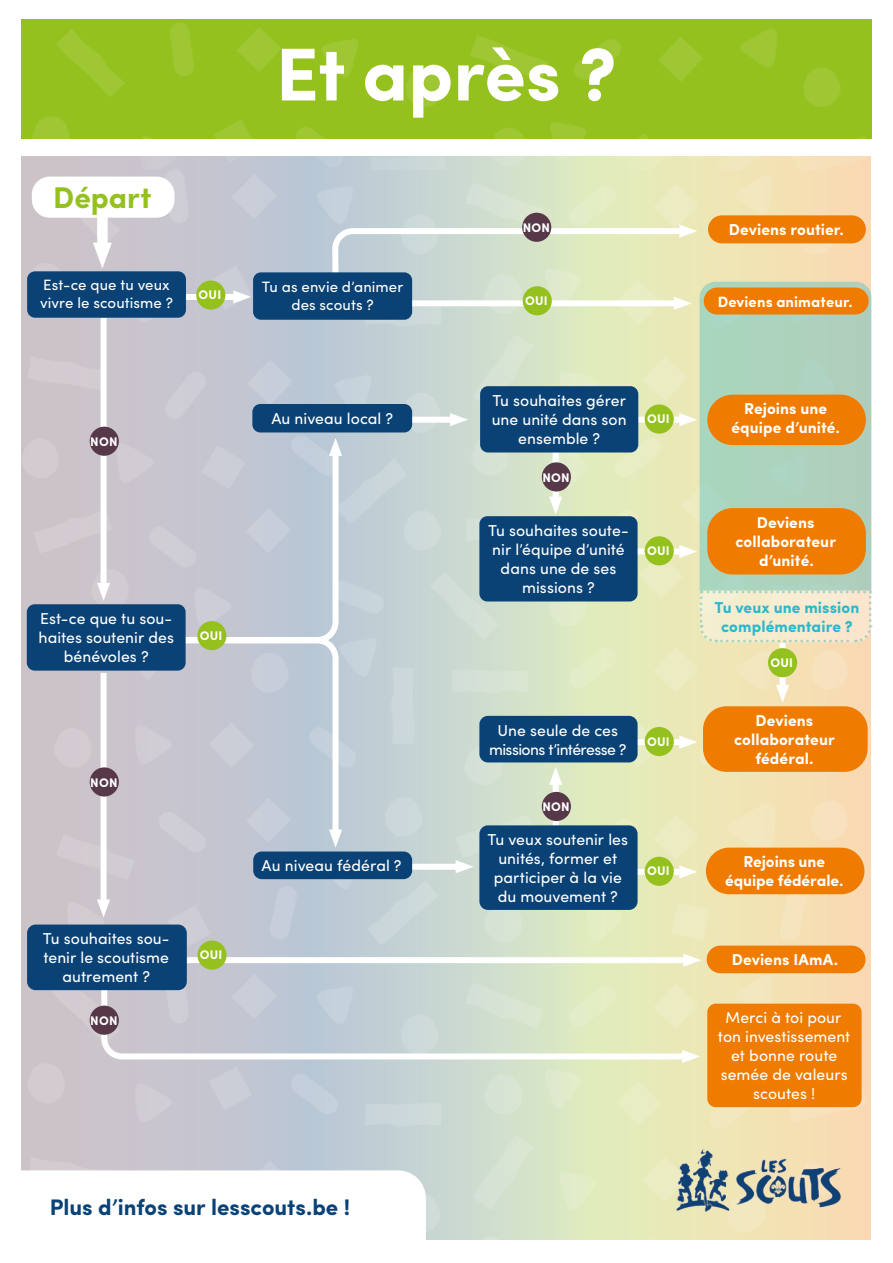
<style>
.page{position:relative;width:893px;height:1263px;background:#fff}
.page>*{position:absolute;margin:0;border:0;box-sizing:border-box;transform-origin:0 0}
.t1{font:700 75px "Sofia Pro";color:#fff}
.t2{font:700 30px "Sofia Pro";color:#95c11f}
.t3{font:700 22.5px "Sofia Pro";color:#0a4275}
.t4{font:15.75px/18.9px "Sofia Pro";letter-spacing:.005em;color:#fff;text-align:center}
.t5{font:700 15.75px/18.9px "Sofia Pro";letter-spacing:.005em;color:#fff;text-align:center}
.t6{font:15.75px/18.9px "Sofia Pro";letter-spacing:-.035em;color:#fff;text-align:center}
.t7{font:700 15.75px/18.9px "Sofia Pro";letter-spacing:.005em;color:#29b8ce;text-align:center}
.t8{font:15px/18px "Sofia Pro";letter-spacing:.005em;color:#fff}
.t9{font:700 15px "Sofia Pro";letter-spacing:.005em;color:#fff}
.t10{font:700 12.6px "Sofia Pro";letter-spacing:.015em;color:#fff}
</style>
<div class="page">
<img style="left:21px;top:169px;width:845px;height:779px">
<img style="left:21px;top:970px;width:845px;height:270px">
<div style="left:384px;top:417px;width:73px;height:6px;background:#fff"></div>
<svg style="left:450px;top:413px;width:18px;height:13px"></svg>
<div style="left:409px;top:864px;width:53px;height:6px;background:#fff"></div>
<svg style="left:456px;top:860px;width:18px;height:13px"></svg>
<svg style="left:638px;top:417px;width:41px;height:6px"></svg>
<svg style="left:679px;top:413px;width:18px;height:13px"></svg>
<div style="left:635px;top:869px;width:51px;height:6px;background:#fff"></div>
<svg style="left:679px;top:865px;width:18px;height:13px"></svg>
<div style="left:780px;top:643px;width:6px;height:48px;background:#fff"></div>
<svg style="left:776px;top:685px;width:13px;height:18px"></svg>
<div style="left:625px;top:548px;width:61px;height:6px;background:#fff"></div>
<svg style="left:679px;top:545px;width:18px;height:13px"></svg>
<div style="left:618px;top:739px;width:68px;height:6px;background:#fff"></div>
<svg style="left:679px;top:735px;width:18px;height:14px"></svg>
<svg style="left:98px;top:924px;width:597px;height:138px;background:#d0d8ce"></svg>
<svg style="left:682px;top:1050px;width:18px;height:13px"></svg>
<svg style="left:178px;top:438px;width:164px;height:410px;background:#c3c9d5"></svg>
<div style="left:401px;top:300px;width:280px;height:6px;background:#fff"></div>
<svg style="left:674px;top:297px;width:18px;height:13px"></svg>
<div style="left:170px;top:957px;width:520px;height:6px;background:#fff"></div>
<svg style="left:683px;top:953px;width:18px;height:14px"></svg>
<div style="left:101px;top:318px;width:6px;height:272px;background:#fff"></div>
<svg style="left:97px;top:583px;width:13px;height:18px"></svg>
<div style="left:553px;top:451px;width:6px;height:52px;background:#fff"></div>
<svg style="left:549px;top:497px;width:13px;height:18px"></svg>
<div style="left:553px;top:778px;width:6px;height:57px;background:#fff"></div>
<svg style="left:549px;top:767px;width:13px;height:18px"></svg>
<div style="left:101px;top:673px;width:6px;height:233px;background:#fff"></div>
<svg style="left:97px;top:899px;width:13px;height:18px"></svg>
<svg style="left:329px;top:225px;width:368px;height:61px;background:#d9e3cd"></svg>
<div style="left:178px;top:294px;width:62px;height:6px;background:#fff"></div>
<svg style="left:233px;top:290px;width:18px;height:13px"></svg>
<div style="left:97px;top:201px;width:11px;height:52px;background:#fff"></div>
<svg style="left:93px;top:243px;width:19px;height:26px"></svg>
<div style="left:708px;top:215px;width:158px;height:28px;background:#ef7b00;border-radius:14px"></div>
<div style="left:252px;top:404px;width:160px;height:28px;background:#0a4275;border-radius:8px"></div>
<div style="left:707px;top:945px;width:158px;height:28px;background:#ef7b00;border-radius:14px"></div>
<div style="left:703px;top:706px;width:165px;height:66px;background:#ef7b00;border-radius:23px"></div>
<div style="left:700px;top:282px;width:172px;height:309px;background:#add3bd"></div>
<svg style="left:698px;top:591px;width:175px;height:53px;background:#f3e9cd"></svg>
<div style="left:27px;top:604px;width:159px;height:67px;background:#0a4275;border-radius:8px"></div>
<div style="left:704px;top:287px;width:165px;height:28px;background:#ef7b00;border-radius:14px"></div>
<div style="left:707px;top:395px;width:159px;height:50px;background:#ef7b00;border-radius:25px"></div>
<div style="left:707px;top:508px;width:159px;height:66px;background:#ef7b00;border-radius:25px"></div>
<div style="left:27px;top:924px;width:160px;height:66px;background:#0a4275;border-radius:9px"></div>
<svg style="left:21px;top:1170px;width:405px;height:70px"></svg>
<div style="left:707px;top:1004px;width:155px;height:103px;background:#ef7b00;border-radius:9px"></div>
<div style="left:196px;top:280px;width:29px;height:30px;background:#95c11f;border-radius:50%"></div>
<div style="left:197px;top:621px;width:29px;height:29px;background:#95c11f;border-radius:50%"></div>
<div style="left:523px;top:286px;width:29px;height:29px;background:#95c11f;border-radius:50%"></div>
<div style="left:645px;top:404px;width:29px;height:30px;background:#95c11f;border-radius:50%"></div>
<div style="left:645px;top:857px;width:29px;height:29px;background:#95c11f;border-radius:50%"></div>
<div style="left:645px;top:536px;width:29px;height:29px;background:#95c11f;border-radius:50%"></div>
<div style="left:645px;top:727px;width:29px;height:29px;background:#95c11f;border-radius:50%"></div>
<div style="left:197px;top:940px;width:30px;height:30px;background:#95c11f;border-radius:50%"></div>
<div style="left:90px;top:427px;width:29px;height:29px;background:#563849;border-radius:50%"></div>
<div style="left:542px;top:462px;width:29px;height:29px;background:#563849;border-radius:50%"></div>
<div style="left:542px;top:792px;width:29px;height:29px;background:#563849;border-radius:50%"></div>
<div style="left:522px;top:213px;width:29px;height:29px;background:#563849;border-radius:50%"></div>
<div style="left:90px;top:767px;width:29px;height:29px;background:#563849;border-radius:50%"></div>
<div style="left:90px;top:1006px;width:29px;height:29px;background:#563849;border-radius:50%"></div>
<div style="left:27px;top:271px;width:159px;height:47px;background:#0a4275;border-radius:8px"></div>
<div style="left:480px;top:386px;width:158px;height:66px;background:#0a4275;border-radius:8px"></div>
<div style="left:479px;top:516px;width:159px;height:85px;background:#0a4275;border-radius:8px"></div>
<div style="left:253px;top:851px;width:159px;height:28px;background:#0a4275;border-radius:9px"></div>
<div style="left:479px;top:716px;width:159px;height:46px;background:#0a4275;border-radius:9px"></div>
<div style="left:479px;top:825px;width:159px;height:85px;background:#0a4275;border-radius:9px"></div>
<div style="left:32px;top:177px;width:143px;height:41px;background:#fff;border-radius:18px"></div>
<div style="left:253px;top:272px;width:159px;height:48px;background:#0a4275;border-radius:8px"></div>
<div style="left:768px;top:648px;width:29px;height:29px;background:#95c11f;border-radius:50%"></div>
<div style="left:706px;top:848px;width:158px;height:46px;background:#ef7b00;border-radius:23px"></div>
<div style="left:21px;top:19px;width:850px;height:119px;background:#95c11f"></div>
<img style="left:26px;top:22px;width:845px;height:147px">
<img style="left:672px;top:1145px;width:172px;height:72px">
<h2 class="t2" style="left:53px;top:175px;width:100px">Départ</h2>
<p class="t8" style="left:40px;top:275px;width:134px">Est-ce que tu veux vivre le scoutisme ?</p>
<p class="t10" style="left:199px;top:285px;width:24px">OUI</p>
<p class="t10" style="left:90px;top:432px;width:29px">NON</p>
<p class="t4" style="left:38px;top:608px;width:137px">Est-ce que tu sou&shy;haites soutenir des bénévoles ?</p>
<p class="t10" style="left:200px;top:626px;width:24px">OUI</p>
<p class="t10" style="left:90px;top:773px;width:29px">NON</p>
<p class="t4" style="left:43px;top:928px;width:128px">Tu souhaites sou&shy;tenir le scoutisme autrement ?</p>
<p class="t10" style="left:90px;top:1011px;width:29px">NON</p>
<p class="t10" style="left:200px;top:945px;width:24px">OUI</p>
<h1 class="t1" style="left:276px;top:17px;width:342px">Et après ?</h1>
<p class="t8" style="left:262px;top:276px;width:143px;text-align:center">Tu as envie d’animer des scouts ?</p>
<p class="t4" style="left:271px;top:408px;width:123px">Au niveau local ?</p>
<p class="t10" style="left:523px;top:218px;width:29px">NON</p>
<p class="t10" style="left:525px;top:291px;width:24px">OUI</p>
<p class="t4" style="left:492px;top:390px;width:136px">Tu souhaites gérer une unité dans son ensemble ?</p>
<p class="t10" style="left:542px;top:468px;width:29px">NON</p>
<p class="t4" style="left:488px;top:520px;width:142px">Tu souhaites soute&shy;nir l’équipe d’unité dans une de ses missions ?</p>
<p class="t10" style="left:647px;top:409px;width:24px">OUI</p>
<p class="t10" style="left:647px;top:541px;width:24px">OUI</p>
<p class="t4" style="left:262px;top:855px;width:141px">Au niveau fédéral ?</p>
<p class="t6" style="left:489px;top:719px;width:139px">Une seule de ces missions t’intéresse ?</p>
<p class="t10" style="left:542px;top:797px;width:29px">NON</p>
<p class="t4" style="left:487px;top:829px;width:142px">Tu veux soutenir les unités, former et participer à la vie du mouvement ?</p>
<p class="t10" style="left:647px;top:732px;width:24px">OUI</p>
<p class="t10" style="left:647px;top:861px;width:24px">OUI</p>
<h3 class="t3" style="left:50px;top:1190px;width:302px">Plus d’infos sur lesscouts.be !</h3>
<p class="t5" style="left:729px;top:219px;width:116px">Deviens routier.</p>
<p class="t9" style="left:718px;top:290px;width:136px">Deviens animateur.</p>
<p class="t5" style="left:731px;top:398px;width:110px">Rejoins une équipe d’unité.</p>
<p class="t5" style="left:735px;top:512px;width:102px">Deviens collaborateur d’unité.</p>
<p class="t7" style="left:714px;top:597px;width:146px">Tu veux une mission complémentaire ?</p>
<p class="t10" style="left:770px;top:653px;width:24px">OUI</p>
<p class="t5" style="left:734px;top:710px;width:102px">Deviens collaborateur fédéral.</p>
<p class="t5" style="left:725px;top:851px;width:120px">Rejoins une équipe fédérale.</p>
<p class="t5" style="left:732px;top:949px;width:108px">Deviens IAmA.</p>
<p class="t4" style="left:718px;top:1007px;width:134px">Merci à toi pour ton investissement et bonne route semée de valeurs scoutes !</p>
</div>
